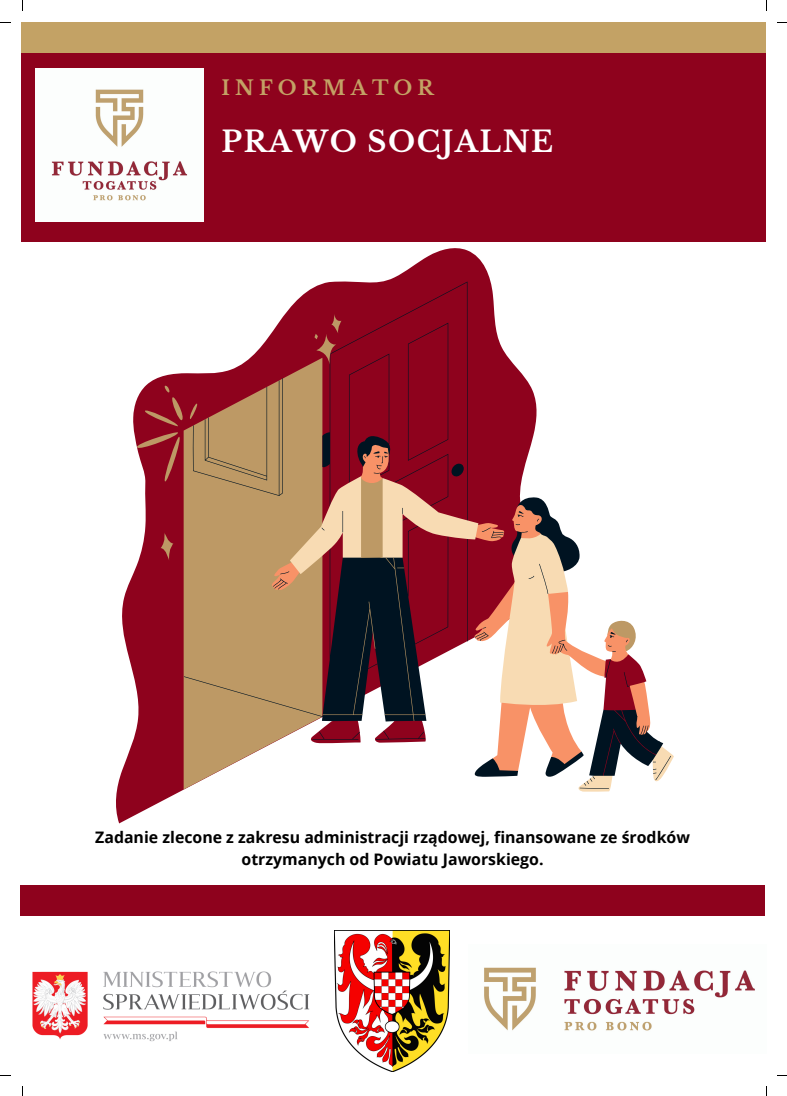
<style>
.page{position:relative;width:787px;height:1096px;background:#fff}
.page>*{position:absolute;margin:0;border:0;box-sizing:border-box;transform-origin:0 0}
.t1{font:700 28.75px "Libre Baskerville";letter-spacing:.05em;color:#fff}
.t2{font:700 20px "Libre Baskerville";letter-spacing:.25em;color:#c3a265}
.t3{font:700 15.88px/21.6px "Open Sans";color:#000;text-align:center}
</style>
<div class="page">
<div style="left:22px;top:53px;width:744px;height:188px;background:#8e021d"></div>
<div style="left:22px;top:23px;width:744px;height:30px;background:#c3a265"></div>
<div style="left:20px;top:885px;width:745px;height:29px;background:#8e021d"></div>
<img style="left:32px;top:971px;width:278px;height:71px">
<img style="left:484px;top:967px;width:271px;height:64px">
<img style="left:36px;top:69px;width:168px;height:153px">
<img style="left:334px;top:930px;width:116px;height:140px">
<svg style="left:116px;top:248px;width:375px;height:575px"></svg>
<svg style="left:184px;top:281px;width:311px;height:501px"></svg>
<svg style="left:135px;top:313px;width:402px;height:408px;background:#ab5752"></svg>
<svg style="left:360px;top:443px;width:177px;height:8px"></svg>
<svg style="left:273px;top:451px;width:398px;height:338px"></svg>
<p class="t2" style="left:222px;top:76px;width:214px">INFORMATOR</p>
<p class="t1" style="left:222px;top:124px;width:333px">PRAWO SOCJALNE</p>
<p class="t3" style="left:95px;top:826px;width:596px">Zadanie zlecone z zakresu administracji rządowej, finansowane ze środków otrzymanych od Powiatu Jaworskiego.</p>
</div>
